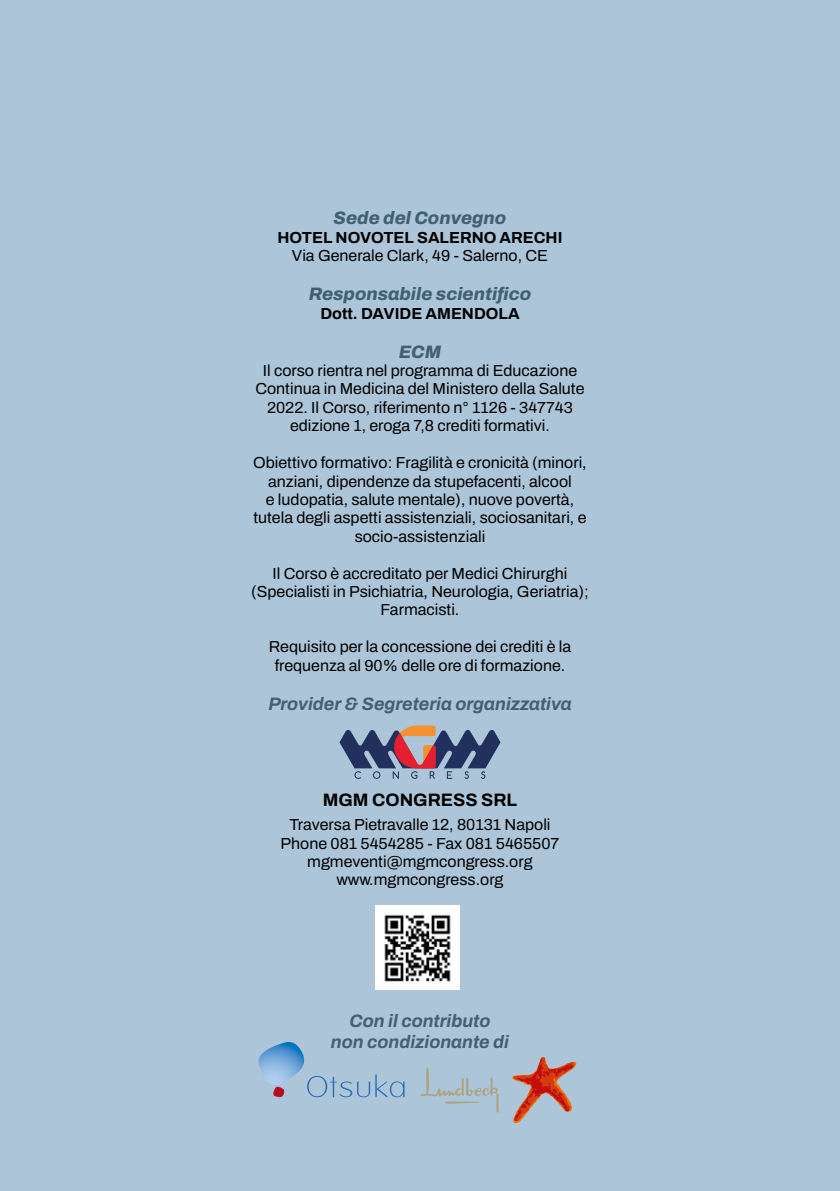
<style>
.page{position:relative;width:840px;height:1191px;background:#fff}
.page>*{position:absolute;margin:0;border:0;box-sizing:border-box;transform-origin:0 0}
.t1{font:italic 700 18px/20.6px "Archivo";color:#436073;text-align:center}
.t2{font:italic 800 18px "Archivo";color:#436073}
.t3{font:700 18px "Archivo";color:#000}
.t4{font:16px/18.4px "Archivo";color:#000;text-align:center}
.t5{font:700 16px "Archivo";color:#000}
</style>
<div class="page">
<div style="left:0;top:0;width:839px;height:1191px;background:#adc5d9"></div>
<svg style="left:339px;top:725px;width:161px;height:54px"></svg>
<img style="left:375px;top:906px;width:84px;height:84px">
<svg style="left:258px;top:1042px;width:146px;height:55px"></svg>
<svg style="left:420px;top:1067px;width:79px;height:46px"></svg>
<svg style="left:512px;top:1057px;width:64px;height:66px"></svg>
<p class="t2" style="left:333px;top:204px;width:174px">Sede del Convegno</p>
<p class="t5" style="left:277px;top:225px;width:286px">HOTEL NOVOTEL SALERNO ARECHI</p>
<p class="t4" style="left:292px;top:246px;width:257px">Via Generale Clark, 49 - Salerno, CE</p>
<p class="t2" style="left:308px;top:280px;width:224px">Responsabile scientifico</p>
<p class="t5" style="left:320px;top:301px;width:201px">Dott. DAVIDE AMENDOLA</p>
<p class="t2" style="left:398px;top:338px;width:44px">ECM</p>
<p class="t4" style="left:255px;top:361px;width:330px">Il corso rientra nel programma di Educazione Continua in Medicina del Ministero della Salute 2022. Il Corso, riferimento n° 1126 - 347743 edizione 1, eroga 7,8 crediti formativi.</p>
<p class="t4" style="left:253px;top:453px;width:335px">Obiettivo formativo: Fragilità e cronicità (minori, anziani, dipendenze da stupefacenti, alcool<br>e ludopatia, salute mentale), nuove povertà, tutela degli aspetti assistenziali, sociosanitari, e socio-assistenziali</p>
<p class="t4" style="left:251px;top:564px;width:339px">Il Corso è accreditato per Medici Chirurghi (Specialisti in Psichiatria, Neurologia, Geriatria);<br>Farmacisti.</p>
<p class="t4" style="left:268px;top:637px;width:304px">Requisito per la concessione dei crediti è la frequenza al 90% delle ore di formazione.</p>
<p class="t1" style="left:268px;top:693px;width:304px">Provider &amp; Segreteria organizzativa</p>
<p class="t3" style="left:322px;top:786px;width:196px">MGM CONGRESS SRL</p>
<p class="t4" style="left:280px;top:815px;width:280px">Traversa Pietravalle 12, 80131 Napoli<br>Phone 081 5454285 - Fax 081 5465507 mgmeventi@mgmcongress.org www.mgmcongress.org</p>
<p class="t1" style="left:331px;top:1010px;width:179px">Con il contributo non condizionante di</p>
</div>
